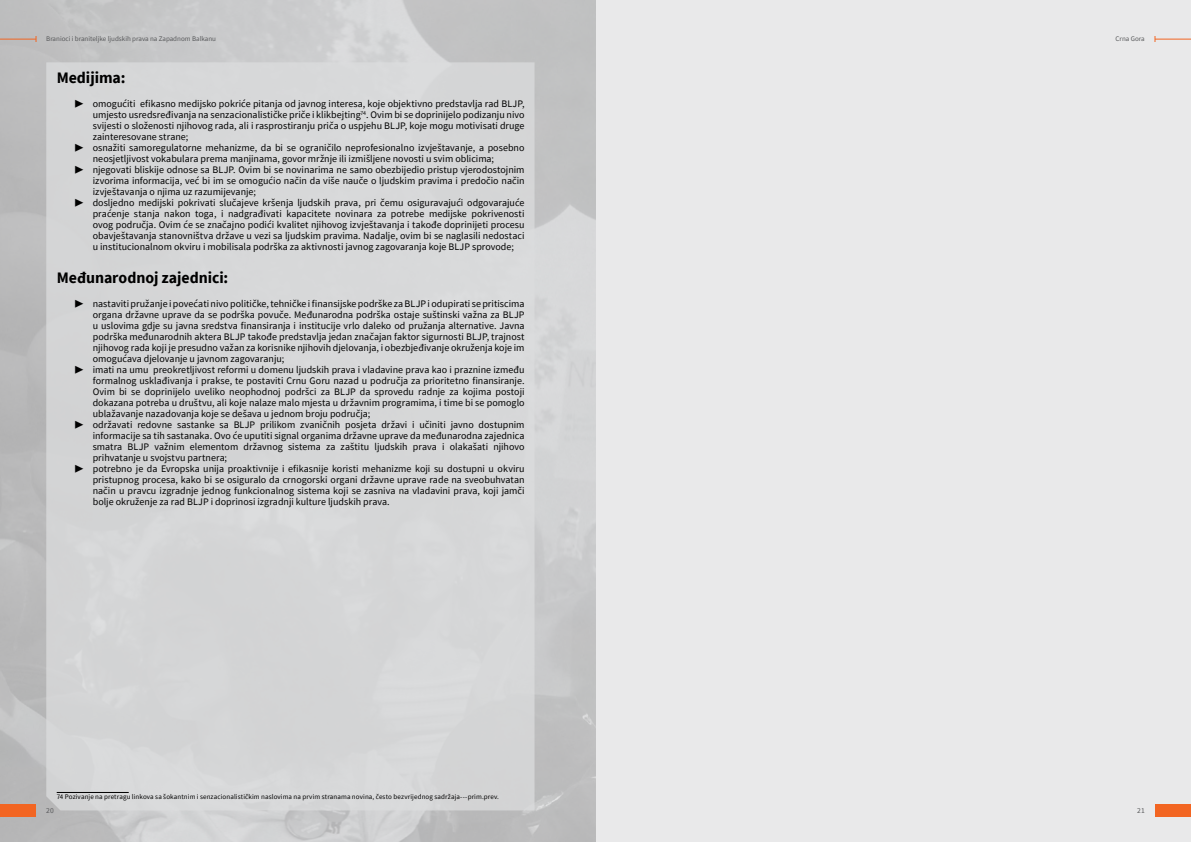
<style>
.page{position:relative;width:1191px;height:842px;background:#e9e9ea}
.page>*{position:absolute;margin:0;border:0;box-sizing:border-box;transform-origin:0 0}
.t1{font:700 16px "Source Sans Pro";letter-spacing:-.005em;color:#000}
.t2{font:10px "Source Sans Pro";color:#000}
.t3{font:7.5px "Source Sans Pro";color:#58595b}
.t4{font:7px "Source Sans Pro";letter-spacing:.015em;color:#000}
.t5{font:7px "Source Sans Pro";color:#58595b}
.s1{font-weight:700}
</style>
<div class="page">
<img style="left:0;top:0;width:595px;height:842px">
<div style="left:46px;top:62px;width:488px;height:748px;background:#d5d6d7"></div>
<hr style="left:57px;top:792px;width:72px;height:1px;background:#000">
<hr style="left:0;top:39px;width:36px;height:1px;background:#f26522">
<hr style="left:1155px;top:39px;width:36px;height:1px;background:#f26522">
<div style="left:1155px;top:804px;width:36px;height:12px;background:#f26522"></div>
<div style="left:0;top:804px;width:36px;height:12px;background:#f26522"></div>
<p class="t5" style="left:46px;top:34px;width:171px">Branioci i braniteljke ljudskih prava na Zapadnom Balkanu</p>
<h1 class="t1" style="left:57px;top:67px;width:70px">Medijima:</h1>
<p class="t2" style="left:75px;top:97px;width:451px"><span class="s1">▶</span> omogućiti efikasno medijsko pokriće pitanja od javnog interesa, koje objektivno predstavlja rad BLJP,</p>
<p class="t2" style="left:93px;top:108px;width:433px">umjesto usredsređivanja na senzacionalističke priče i klikbejting<sup>74</sup>. Ovim bi se doprinijelo podizanju nivo</p>
<p class="t2" style="left:93px;top:119px;width:433px">svijesti o složenosti njihovog rada, ali i rasprostiranju priča o uspjehu BLJP, koje mogu motivisati druge</p>
<p class="t2" style="left:93px;top:130px;width:97px">zainteresovane strane;</p>
<p class="t2" style="left:75px;top:141px;width:451px"><span class="s1">▶</span> osnažiti samoregulatorne mehanizme, da bi se ograničilo neprofesionalno izvještavanje, a posebno</p>
<p class="t2" style="left:93px;top:152px;width:403px">neosjetljivost vokabulara prema manjinama, govor mržnje ili izmišljene novosti u svim oblicima;</p>
<p class="t2" style="left:75px;top:163px;width:451px"><span class="s1">▶</span> njegovati bliskije odnose sa BLJP. Ovim bi se novinarima ne samo obezbijedio pristup vjerodostojnim</p>
<p class="t2" style="left:93px;top:174px;width:433px">izvorima informacija, već bi im se omogućio način da više nauče o ljudskim pravima i predočio način</p>
<p class="t2" style="left:93px;top:185px;width:165px">izvještavanja o njima uz razumijevanje;</p>
<p class="t2" style="left:75px;top:196px;width:451px"><span class="s1">▶</span> dosljedno medijski pokrivati slučajeve kršenja ljudskih prava, pri čemu osiguravajući odgovarajuće</p>
<p class="t2" style="left:93px;top:207px;width:433px">praćenje stanja nakon toga, i nadgrađivati kapacitete novinara za potrebe medijske pokrivenosti</p>
<p class="t2" style="left:93px;top:218px;width:433px">ovog područja. Ovim će se značajno podići kvalitet njihovog izvještavanja i takođe doprinijeti procesu</p>
<p class="t2" style="left:93px;top:229px;width:433px">obavještavanja stanovništva države u vezi sa ljudskim pravima. Nadalje, ovim bi se naglasili nedostaci</p>
<p class="t2" style="left:93px;top:240px;width:423px">u institucionalnom okviru i mobilisala podrška za aktivnosti javnog zagovaranja koje BLJP sprovode;</p>
<h1 class="t1" style="left:57px;top:267px;width:173px">Međunarodnoj zajednici:</h1>
<p class="t2" style="left:75px;top:298px;width:451px"><span class="s1">▶</span> nastaviti pružanje i povećati nivo političke, tehničke i finansijske podrške za BLJP i odupirati se pritiscima</p>
<p class="t2" style="left:93px;top:309px;width:433px">organa državne uprave da se podrška povuče. Međunarodna podrška ostaje suštinski važna za BLJP</p>
<p class="t2" style="left:93px;top:320px;width:433px">u uslovima gdje su javna sredstva finansiranja i institucije vrlo daleko od pružanja alternative. Javna</p>
<p class="t2" style="left:93px;top:331px;width:433px">podrška međunarodnih aktera BLJP takođe predstavlja jedan značajan faktor sigurnosti BLJP, trajnost</p>
<p class="t2" style="left:93px;top:342px;width:433px">njihovog rada koji je presudno važan za korisnike njihovih djelovanja, i obezbjeđivanje okruženja koje im</p>
<p class="t2" style="left:93px;top:353px;width:193px">omogućava djelovanje u javnom zagovaranju;</p>
<p class="t2" style="left:75px;top:364px;width:451px"><span class="s1">▶</span> imati na umu preokretljivost reformi u domenu ljudskih prava i vladavine prava kao i praznine između</p>
<p class="t2" style="left:93px;top:375px;width:433px">formalnog usklađivanja i prakse, te postaviti Crnu Goru nazad u područja za prioritetno finansiranje.</p>
<p class="t2" style="left:93px;top:386px;width:433px">Ovim bi se doprinijelo uveliko neophodnoj podršci za BLJP da sprovedu radnje za kojima postoji</p>
<p class="t2" style="left:93px;top:397px;width:433px">dokazana potreba u društvu, ali koje nalaze malo mjesta u državnim programima, i time bi se pomoglo</p>
<p class="t2" style="left:93px;top:408px;width:279px">ublažavanje nazadovanja koje se dešava u jednom broju područja;</p>
<p class="t2" style="left:75px;top:419px;width:451px"><span class="s1">▶</span> održavati redovne sastanke sa BLJP prilikom zvaničnih posjeta državi i učiniti javno dostupnim</p>
<p class="t2" style="left:93px;top:430px;width:433px">informacije sa tih sastanaka. Ovo će uputiti signal organima državne uprave da međunarodna zajednica</p>
<p class="t2" style="left:93px;top:441px;width:433px">smatra BLJP važnim elementom državnog sistema za zaštitu ljudskih prava i olakašati njihovo</p>
<p class="t2" style="left:93px;top:452px;width:136px">prihvatanje u svojstvu partnera;</p>
<p class="t2" style="left:75px;top:463px;width:451px"><span class="s1">▶</span> potrebno je da Evropska unija proaktivnije i efikasnije koristi mehanizme koji su dostupni u okviru</p>
<p class="t2" style="left:93px;top:474px;width:433px">pristupnog procesa, kako bi se osiguralo da crnogorski organi državne uprave rade na sveobuhvatan</p>
<p class="t2" style="left:93px;top:485px;width:433px">način u pravcu izgradnje jednog funkcionalnog sistema koji se zasniva na vladavini prava, koji jamči</p>
<p class="t2" style="left:93px;top:496px;width:298px">bolje okruženje za rad BLJP i doprinosi izgradnji kulture ljudskih prava.</p>
<p class="t4" style="left:57px;top:793px;width:444px">74 Pozivanje na pretragu linkova sa šokantnim i senzacionalističkim naslovima na prvim stranama novina, često bezvrijednog sadržaja---prim.prev.</p>
<p class="t5" style="left:1115px;top:34px;width:31px">Crna Gora</p>
<p class="t3" style="left:46px;top:806px;width:9px">20</p>
<p class="t3" style="left:1137px;top:806px;width:9px">21</p>
</div>
